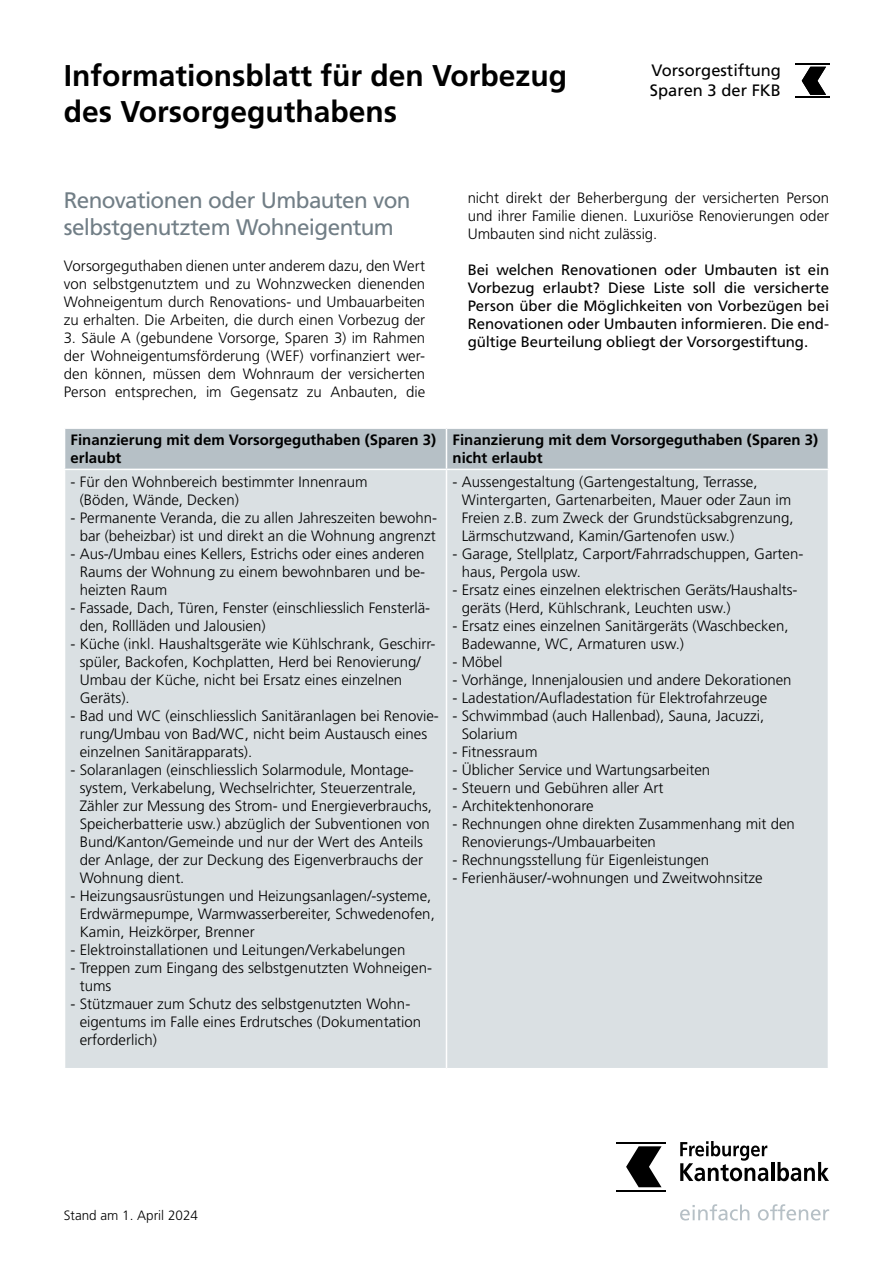
<style>
.page{position:relative;width:893px;height:1263px;background:#fff}
.page>*{position:absolute;margin:0;border:0;box-sizing:border-box;transform-origin:0 0}
.t1{font:700 30px/36px "Frutiger";color:#000}
.t2{font:22.5px/27px "Frutiger";letter-spacing:-.025em;color:#717e86}
.t3{font:16.5px/19.8px "Frutiger";color:#000}
.t4{font:300 15px/18px "Frutiger";color:#000}
.t5{font:15px/18px "Frutiger";letter-spacing:-.005em;color:#000;text-align:justify}
.t6{font:700 15px/18px "Frutiger";color:#000}
.t7{font:300 13.5px "Frutiger";color:#000}
</style>
<div class="page">
<hr style="left:617px;top:1142px;width:49px;height:2px;background:#000">
<hr style="left:617px;top:1190px;width:49px;height:1px;background:#000">
<svg style="left:626px;top:1146px;width:35px;height:41px"></svg>
<svg style="left:680px;top:1141px;width:88px;height:40px"></svg>
<hr style="left:771px;top:1162px;width:3px;height:19px;background:#000">
<svg style="left:777px;top:1162px;width:52px;height:19px"></svg>
<svg style="left:680px;top:1204px;width:69px;height:16px"></svg>
<svg style="left:758px;top:1204px;width:71px;height:16px"></svg>
<hr style="left:795px;top:64px;width:34px;height:1px;background:#000">
<hr style="left:795px;top:96px;width:34px;height:2px;background:#000">
<svg style="left:802px;top:67px;width:24px;height:28px"></svg>
<div style="left:65px;top:429px;width:763px;height:40px;background:#b6c0c6"></div>
<div style="left:65px;top:470px;width:763px;height:598px;background:#dae0e3"></div>
<hr style="left:446px;top:429px;width:1px;height:40px;background:#fff">
<hr style="left:446px;top:470px;width:1px;height:598px;background:#fff">
<h1 class="t1" style="left:64px;top:58px;width:505px">Informationsblatt für den Vorbezug des Vorsorgeguthabens</h1>
<p class="t3" style="left:650px;top:60px;width:133px">Vorsorgestiftung<br>Sparen 3 der FKB</p>
<h2 class="t2" style="left:64px;top:187px;width:348px">Renovationen oder Umbauten von selbstgenutztem Wohneigentum</h2>
<p class="t4" style="left:64px;top:257px;width:363px;text-align:justify">Vorsorgeguthaben dienen unter anderem dazu, den Wert von selbstgenutztem und zu Wohnzwecken dienenden Wohneigentum durch Renovations- und Umbauarbeiten zu erhalten. Die Arbeiten, die durch einen Vorbezug der</p>
<p class="t4" style="left:64px;top:329px;width:363px;text-align:justify">3. Säule A (gebundene Vorsorge, Sparen 3) im Rahmen der Wohneigentumsförderung (WEF) vorfinanziert wer&shy;den können, müssen dem Wohnraum der versicherten Person entsprechen, im Gegensatz zu Anbauten, die</p>
<p class="t4" style="left:468px;top:188px;width:363px;text-align:justify">nicht direkt der Beherbergung der versicherten Person und ihrer Familie dienen. Luxuriöse Renovierungen oder Umbauten sind nicht zulässig.</p>
<p class="t5" style="left:468px;top:260px;width:363px">Bei welchen Renovationen oder Umbauten ist ein Vorbezug erlaubt? Diese Liste soll die versicherte Person über die Möglichkeiten von Vorbezügen bei Renovationen oder Umbauten informieren. Die end&shy;gültige Beurteilung obliegt der Vorsorgestiftung.</p>
<p class="t6" style="left:71px;top:431px;width:367px">Finanzierung mit dem Vorsorgeguthaben (Sparen 3) erlaubt</p>
<p class="t6" style="left:452px;top:431px;width:367px">Finanzierung mit dem Vorsorgeguthaben (Sparen 3) nicht erlaubt</p>
<p class="t4" style="left:80px;top:472px;width:289px;text-indent:-9px">- Für den Wohnbereich bestimmter Innenraum (Böden, Wände, Decken)</p>
<p class="t4" style="left:71px;top:508px;width:368px;text-align:center">- Permanente Veranda, die zu allen Jahreszeiten bewohn&shy;bar (beheizbar) ist und direkt an die Wohnung angrenzt</p>
<p class="t4" style="left:80px;top:544px;width:347px;text-align:justify;text-indent:-9px">- Aus-/Umbau eines Kellers, Estrichs oder eines anderen Raums der Wohnung zu einem bewohnbaren und be&shy;heizten Raum</p>
<p class="t4" style="left:80px;top:598px;width:352px;text-indent:-9px">- Fassade, Dach, Türen, Fenster (einschliesslich Fensterlä&shy;den, Rollläden und Jalousien)</p>
<p class="t4" style="left:80px;top:634px;width:357px;text-indent:-9px">- Küche (inkl. Haushaltsgeräte wie Kühlschrank, Geschirr&shy;spüler, Backofen, Kochplatten, Herd bei Renovierung/ Umbau der Küche, nicht bei Ersatz eines einzelnen Geräts).</p>
<p class="t4" style="left:80px;top:706px;width:361px;text-indent:-9px">- Bad und WC (einschliesslich Sanitäranlagen bei Renovie&shy;rung/Umbau von Bad/WC, nicht beim Austausch eines einzelnen Sanitärapparats).</p>
<p class="t4" style="left:80px;top:760px;width:354px;text-indent:-9px">- Solaranlagen (einschliesslich Solarmodule, Montage&shy;system, Verkabelung, Wechselrichter, Steuerzentrale, Zähler zur Messung des Strom- und Energieverbrauchs, Speicherbatterie usw.) abzüglich der Subventionen von Bund/Kanton/Gemeinde und nur der Wert des Anteils der Anlage, der zur Deckung des Eigenverbrauchs der Wohnung dient.</p>
<p class="t4" style="left:80px;top:886px;width:357px;text-indent:-9px">- Heizungsausrüstungen und Heizungsanlagen/-systeme,<br>Erdwärmepumpe, Warmwasserbereiter, Schwedenofen,<br>Kamin, Heizkörper, Brenner</p>
<p class="t4" style="left:71px;top:940px;width:336px">- Elektroinstallationen und Leitungen/Verkabelungen</p>
<p class="t4" style="left:80px;top:958px;width:354px;text-indent:-9px">- Treppen zum Eingang des selbstgenutzten Wohneigen&shy;tums</p>
<p class="t4" style="left:80px;top:994px;width:343px;text-indent:-9px">- Stützmauer zum Schutz des selbstgenutzten Wohn&shy;eigentums im Falle eines Erdrutsches (Dokumentation erforderlich)</p>
<p class="t4" style="left:462px;top:472px;width:334px;text-indent:-9px">- Aussengestaltung (Gartengestaltung, Terrasse, Wintergarten, Gartenarbeiten, Mauer oder Zaun im Freien z.B. zum Zweck der Grundstücksabgrenzung, Lärmschutzwand, Kamin/Gartenofen usw.)</p>
<p class="t4" style="left:462px;top:544px;width:343px;text-indent:-9px">- Garage, Stellplatz, Carport/Fahrradschuppen, Garten&shy;haus, Pergola usw.</p>
<p class="t4" style="left:462px;top:580px;width:337px;text-indent:-9px">- Ersatz eines einzelnen elektrischen Geräts/Haushalts&shy;geräts (Herd, Kühlschrank, Leuchten usw.)</p>
<p class="t4" style="left:462px;top:616px;width:328px;text-indent:-9px">- Ersatz eines einzelnen Sanitärgeräts (Waschbecken,<br>Badewanne, WC, Armaturen usw.)</p>
<p class="t4" style="left:452px;top:652px;width:52px">- Möbel</p>
<p class="t4" style="left:452px;top:670px;width:341px">- Vorhänge, Innenjalousien und andere Dekorationen</p>
<p class="t4" style="left:452px;top:688px;width:316px">- Ladestation/Aufladestation für Elektrofahrzeuge</p>
<p class="t4" style="left:462px;top:706px;width:304px;text-indent:-9px">- Schwimmbad (auch Hallenbad), Sauna, Jacuzzi,<br>Solarium</p>
<p class="t4" style="left:452px;top:742px;width:86px">- Fitnessraum</p>
<p class="t4" style="left:452px;top:760px;width:259px">- Üblicher Service und Wartungsarbeiten</p>
<p class="t4" style="left:452px;top:778px;width:212px">- Steuern und Gebühren aller Art</p>
<p class="t4" style="left:452px;top:796px;width:143px">- Architektenhonorare</p>
<p class="t4" style="left:462px;top:814px;width:335px;text-indent:-9px">- Rechnungen ohne direkten Zusammenhang mit den<br>Renovierungs-/Umbauarbeiten</p>
<p class="t4" style="left:452px;top:850px;width:258px">- Rechnungsstellung für Eigenleistungen</p>
<p class="t4" style="left:452px;top:868px;width:312px">- Ferienhäuser/-wohnungen und Zweitwohnsitze</p>
<p class="t7" style="left:64px;top:1208px;width:136px">Stand am 1. April 2024</p>
</div>
